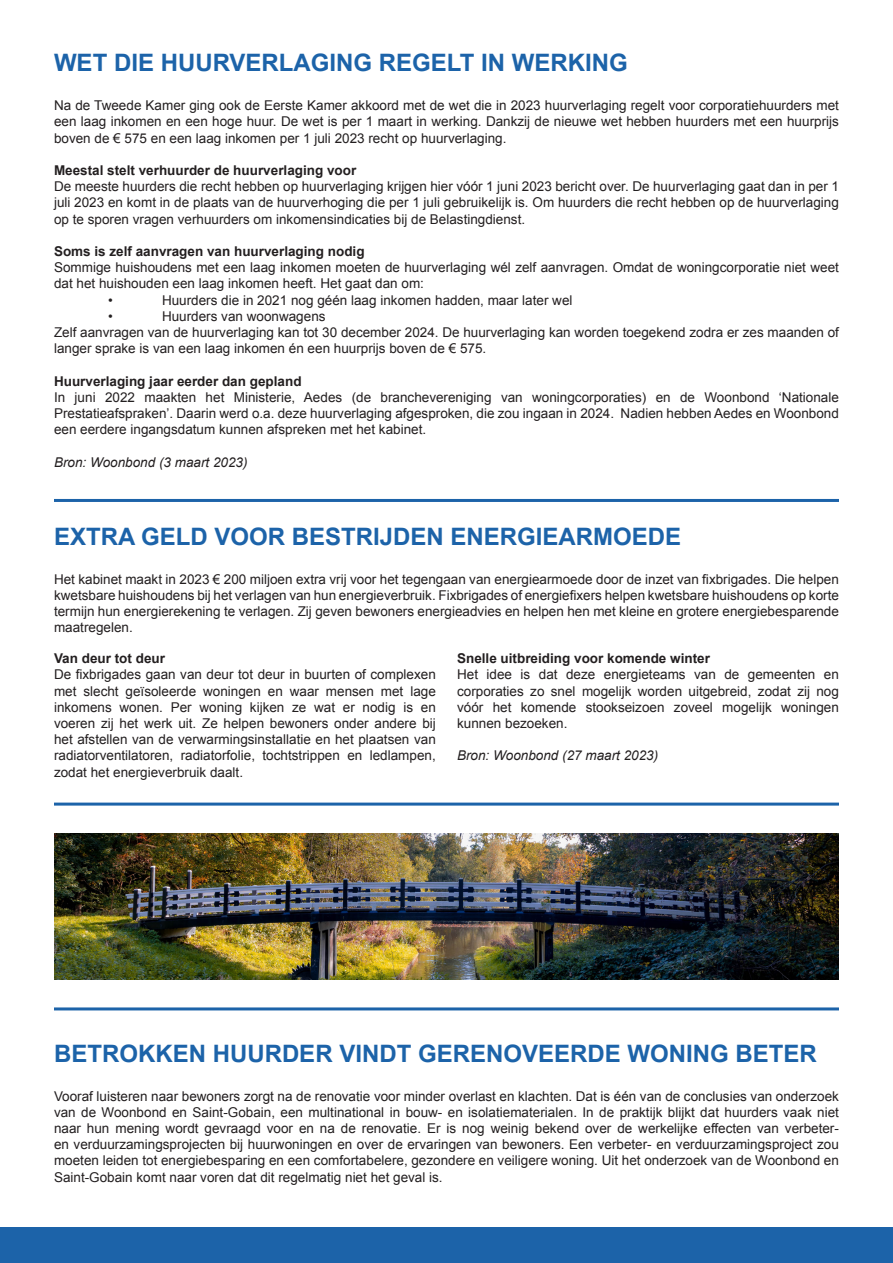
<style>
.page{position:relative;width:893px;height:1263px;background:#fff}
.page>*{position:absolute;margin:0;border:0;box-sizing:border-box;transform-origin:0 0}
.t1{font:700 24px "Arial";color:#1c63a9}
.t2{font:13.5px/16.2px "Arial";color:#231f20;text-align:justify}
.t3{font:700 13.5px "Arial";color:#231f20}
.t4{font:italic 13.5px "Arial";color:#231f20}
</style>
<div class="page">
<img style="left:54px;top:833px;width:785px;height:146px">
<hr style="left:54px;top:499px;width:785px;height:3px;background:#1c63a9">
<hr style="left:54px;top:802px;width:785px;height:3px;background:#1c63a9">
<hr style="left:54px;top:1007px;width:785px;height:3px;background:#1c63a9">
<div style="left:0;top:1227px;width:893px;height:36px;background:#1c63a9"></div>
<h1 class="t1" style="left:54px;top:47px;width:575px">WET DIE HUURVERLAGING REGELT IN WERKING</h1>
<p class="t2" style="left:54px;top:97px;width:786px">Na de Tweede Kamer ging ook de Eerste Kamer akkoord met de wet die in 2023 huurverlaging regelt voor corporatiehuurders met een laag inkomen en een hoge huur. De wet is per 1 maart in werking. Dankzij de nieuwe wet hebben huurders met een huurprijs boven de € 575 en een laag inkomen per 1 juli 2023 recht op huurverlaging.</p>
<p class="t3" style="left:54px;top:161px;width:304px">Meestal stelt verhuurder de huurverlaging voor</p>
<p class="t2" style="left:54px;top:178px;width:786px">De meeste huurders die recht hebben op huurverlaging krijgen hier vóór 1 juni 2023 bericht over. De huurverlaging gaat dan in per 1 juli 2023 en komt in de plaats van de huurverhoging die per 1 juli gebruikelijk is. Om huurders die recht hebben op de huurverlaging op te sporen vragen verhuurders om inkomensindicaties bij de Belastingdienst.</p>
<p class="t3" style="left:54px;top:242px;width:312px">Soms is zelf aanvragen van huurverlaging nodig</p>
<p class="t2" style="left:54px;top:259px;width:786px">Sommige huishoudens met een laag inkomen moeten de huurverlaging wél zelf aanvragen. Omdat de woningcorporatie niet weet</p>
<p class="t2" style="left:54px;top:276px;width:371px">dat het huishouden een laag inkomen heeft. Het gaat dan om:</p>
<p class="t2" style="left:108px;top:292px;width:6px">•</p>
<p class="t2" style="left:162px;top:292px;width:412px">Huurders die in 2021 nog géén laag inkomen hadden, maar later wel</p>
<p class="t2" style="left:108px;top:308px;width:6px">•</p>
<p class="t2" style="left:54px;top:308px;width:786px;text-align:left;text-indent:108px">Huurders van woonwagens<br>Zelf aanvragen van de huurverlaging kan tot 30 december 2024. De huurverlaging kan worden toegekend zodra er zes maanden of langer sprake is van een laag inkomen én een huurprijs boven de € 575.</p>
<p class="t3" style="left:54px;top:372px;width:249px">Huurverlaging jaar eerder dan gepland</p>
<p class="t2" style="left:54px;top:389px;width:786px">In juni 2022 maakten het Ministerie, Aedes (de branchevereniging van woningcorporaties) en de Woonbond ‘Nationale Prestatieafspraken’. Daarin werd o.a. deze huurverlaging afgesproken, die zou ingaan in 2024. Nadien hebben Aedes en Woonbond een eerdere ingangsdatum kunnen afspreken met het kabinet.</p>
<p class="t4" style="left:54px;top:453px;width:195px">Bron: Woonbond (3 maart 2023)</p>
<h1 class="t1" style="left:54px;top:521px;width:629px">EXTRA GELD VOOR BESTRIJDEN ENERGIEARMOEDE</h1>
<p class="t2" style="left:54px;top:571px;width:786px">Het kabinet maakt in 2023 € 200 miljoen extra vrij voor het tegengaan van energiearmoede door de inzet van fixbrigades. Die helpen kwetsbare huishoudens bij het verlagen van hun energieverbruik. Fixbrigades of energiefixers helpen kwetsbare huishoudens op korte termijn hun energierekening te verlagen. Zij geven bewoners energieadvies en helpen hen met kleine en grotere energiebesparende maatregelen.</p>
<p class="t3" style="left:54px;top:650px;width:113px">Van deur tot deur</p>
<p class="t2" style="left:54px;top:667px;width:383px">De fixbrigades gaan van deur tot deur in buurten of complexen met slecht geïsoleerde woningen en waar mensen met lage inkomens wonen. Per woning kijken ze wat er nodig is en voeren zij het werk uit. Ze helpen bewoners onder andere bij het afstellen van de verwarmingsinstallatie en het plaatsen van radiatorventilatoren, radiatorfolie, tochtstrippen en ledlampen, zodat het energieverbruik daalt.</p>
<p class="t3" style="left:457px;top:650px;width:254px">Snelle uitbreiding voor komende winter</p>
<p class="t2" style="left:457px;top:667px;width:383px">Het idee is dat deze energieteams van de gemeenten en corporaties zo snel mogelijk worden uitgebreid, zodat zij nog vóór het komende stookseizoen zoveel mogelijk woningen kunnen bezoeken.</p>
<p class="t4" style="left:457px;top:747px;width:203px">Bron: Woonbond (27 maart 2023)</p>
<h1 class="t1" style="left:54px;top:1037px;width:764px">BETROKKEN HUURDER VINDT GERENOVEERDE WONING BETER</h1>
<p class="t2" style="left:54px;top:1088px;width:786px">Vooraf luisteren naar bewoners zorgt na de renovatie voor minder overlast en klachten. Dat is één van de conclusies van onderzoek van de Woonbond en Saint-Gobain, een multinational in bouw- en isolatiematerialen. In de praktijk blijkt dat huurders vaak niet naar hun mening wordt gevraagd voor en na de renovatie. Er is nog weinig bekend over de werkelijke effecten van verbeter&shy;en verduurzamingsprojecten bij huurwoningen en over de ervaringen van bewoners. Een verbeter- en verduurzamingsproject zou moeten leiden tot energiebesparing en een comfortabelere, gezondere en veiligere woning. Uit het onderzoek van de Woonbond en Saint-Gobain komt naar voren dat dit regelmatig niet het geval is.</p>
</div>
